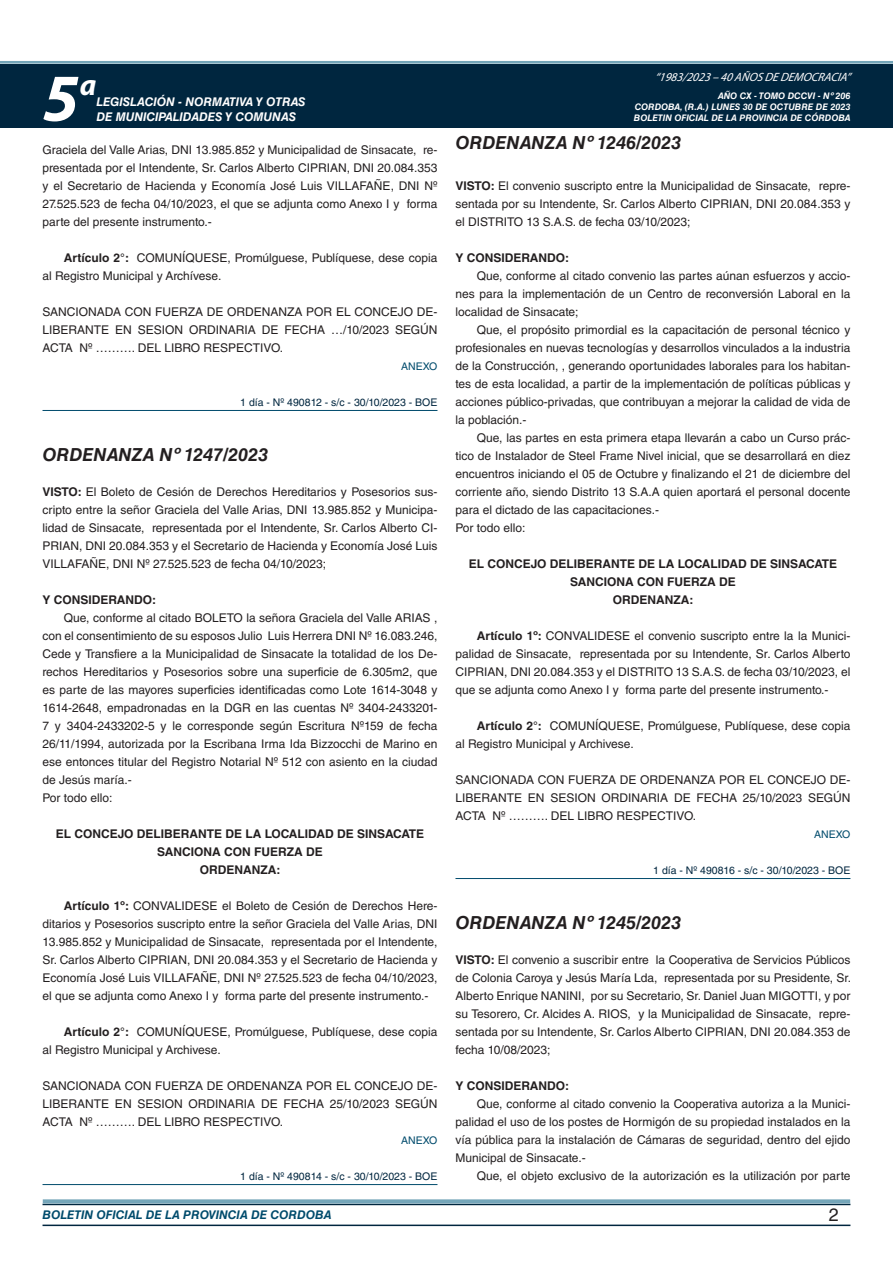
<style>
.page{position:relative;width:893px;height:1263px;background:#fff}
.page>*{position:absolute;margin:0;border:0;box-sizing:border-box;transform-origin:0 0}
.t1{font:italic 700 67.5px "Myriad Pro";color:#fff}
.t2{font:italic 700 30px "Myriad Pro";color:#fff}
.NOMBRE_DE_MINISTERIO{font:italic 700 18px "Helvetica LT Std";color:#231f20}
.t3{font:18px "Helvetica LT Std";color:#231f20}
.TEXTO_BASE{font:12px/18px "Helvetica LT Std";color:#231f20;text-align:justify}
.RESUELVE{font:700 12px "Helvetica LT Std";color:#231f20}
.t4{font:italic 700 12px "Helvetica LT Std";color:#fff}
.TEXTO_BASE-2{font:700 12px "Helvetica LT Std";color:#231f20}
.t5{font:italic 700 12px "Helvetica LT Std";color:#004b6c}
.t6{font:italic 12px "Myriad Pro";color:#fff}
.FECHA_DE_VENCIMIENTO{font:10.5px "Helvetica LT Std";color:#00263f}
.ANEXO{font:10.5px "Helvetica LT Std";color:#004b6c}
.t7{font:italic 700 9px/10.8px "Helvetica LT Std";color:#fff;text-align:justify}
.s1{font-weight:700}
</style>
<div class="page">
<div style="left:0;top:61px;width:893px;height:6px;background:#fff;opacity:.75"></div>
<div style="left:0;top:64px;width:893px;height:64px;background:#00263f"></div>
<hr style="left:43px;top:1224px;width:807px;height:2px;background:#00263f">
<div style="left:42px;top:1198px;width:809px;height:8px;background:#fff;opacity:.75"></div>
<hr style="left:43px;top:410px;width:394px;height:1px;background:#004b6c">
<hr style="left:43px;top:1184px;width:394px;height:1px;background:#004b6c">
<hr style="left:455px;top:878px;width:395px;height:1px;background:#004b6c">
<h1 class="t1" style="left:43px;top:54px;width:38px">5</h1>
<h2 class="t2" style="left:80px;top:66px;width:18px">a</h2>
<p class="t4" style="left:96px;top:95px;width:211px">LEGISLACIÓN - NORMATIVA Y OTRAS</p>
<p class="t4" style="left:96px;top:109px;width:201px">DE MUNICIPALIDADES Y COMUNAS</p>
<p class="TEXTO_BASE" style="left:43px;top:141px;width:396px">Graciela del Valle Arias, DNI 13.985.852 y Municipalidad de Sinsacate, re&shy;presentada por el Intendente, Sr. Carlos Alberto CIPRIAN, DNI 20.084.353 y el Secretario de Hacienda y Economía José Luis VILLAFAÑE, DNI Nº 27.525.523 de fecha 04/10/2023, el que se adjunta como Anexo I y forma parte del presente instrumento.-</p>
<p class="TEXTO_BASE" style="left:43px;top:249px;width:396px;text-indent:21px"><span class="s1">Artículo 2°:</span> COMUNÍQUESE, Promúlguese, Publíquese, dese copia al Registro Municipal y Archívese.</p>
<p class="TEXTO_BASE" style="left:43px;top:303px;width:396px">SANCIONADA CON FUERZA DE ORDENANZA POR EL CONCEJO DE-LIBERANTE EN SESION ORDINARIA DE FECHA …/10/2023 SEGÚN ACTA Nº ………. DEL LIBRO RESPECTIVO.</p>
<p class="ANEXO" style="left:401px;top:360px;width:38px">ANEXO</p>
<p class="FECHA_DE_VENCIMIENTO" style="left:240px;top:396px;width:199px">1 día - Nº 490812 - s/c - 30/10/2023 - BOE</p>
<p class="NOMBRE_DE_MINISTERIO" style="left:43px;top:444px;width:227px">ORDENANZA Nº 1247/2023</p>
<p class="TEXTO_BASE" style="left:43px;top:483px;width:396px"><span class="s1">VISTO:</span> El Boleto de Cesión de Derechos Hereditarios y Posesorios sus&shy;cripto entre la señor Graciela del Valle Arias, DNI 13.985.852 y Municipa&shy;lidad de Sinsacate, representada por el Intendente, Sr. Carlos Alberto CI-PRIAN, DNI 20.084.353 y el Secretario de Hacienda y Economía José Luis VILLAFAÑE, DNI Nº 27.525.523 de fecha 04/10/2023;</p>
<p class="TEXTO_BASE-2" style="left:43px;top:592px;width:115px">Y CONSIDERANDO:</p>
<p class="TEXTO_BASE" style="left:43px;top:609px;width:396px;text-indent:21px">Que, conforme al citado BOLETO la señora Graciela del Valle ARIAS , con el consentimiento de su esposos Julio Luis Herrera DNI Nº 16.083.246, Cede y Transfiere a la Municipalidad de Sinsacate la totalidad de los De&shy;rechos Hereditarios y Posesorios sobre una superficie de 6.305m2, que es parte de las mayores superficies identificadas como Lote 1614-3048 y 1614-2648, empadronadas en la DGR en las cuentas Nº 3404-2433201- 7 y 3404-2433202-5 y le corresponde según Escritura Nº159 de fecha 26/11/1994, autorizada por la Escribana Irma Ida Bizzocchi de Marino en ese entonces titular del Registro Notarial Nº 512 con asiento en la ciudad de Jesús maría.-</p>
<p class="TEXTO_BASE" style="left:43px;top:789px;width:71px">Por todo ello:</p>
<p class="RESUELVE" style="left:56px;top:826px;width:370px">EL CONCEJO DELIBERANTE DE LA LOCALIDAD DE SINSACATE</p>
<p class="RESUELVE" style="left:157px;top:844px;width:167px">SANCIONA CON FUERZA DE</p>
<p class="RESUELVE" style="left:200px;top:862px;width:82px">ORDENANZA:</p>
<p class="TEXTO_BASE" style="left:43px;top:897px;width:396px;text-indent:21px"><span class="s1">Artículo 1º:</span> CONVALIDESE el Boleto de Cesión de Derechos Here&shy;ditarios y Posesorios suscripto entre la señor Graciela del Valle Arias, DNI 13.985.852 y Municipalidad de Sinsacate, representada por el Intendente, Sr. Carlos Alberto CIPRIAN, DNI 20.084.353 y el Secretario de Hacienda y Economía José Luis VILLAFAÑE, DNI Nº 27.525.523 de fecha 04/10/2023, el que se adjunta como Anexo I y forma parte del presente instrumento.-</p>
<p class="TEXTO_BASE" style="left:43px;top:1023px;width:396px;text-indent:21px"><span class="s1">Artículo 2°:</span> COMUNÍQUESE, Promúlguese, Publíquese, dese copia al Registro Municipal y Archivese.</p>
<p class="TEXTO_BASE" style="left:43px;top:1077px;width:396px">SANCIONADA CON FUERZA DE ORDENANZA POR EL CONCEJO DE-LIBERANTE EN SESION ORDINARIA DE FECHA 25/10/2023 SEGÚN ACTA Nº ………. DEL LIBRO RESPECTIVO.</p>
<p class="ANEXO" style="left:401px;top:1134px;width:38px">ANEXO</p>
<p class="FECHA_DE_VENCIMIENTO" style="left:240px;top:1170px;width:199px">1 día - Nº 490814 - s/c - 30/10/2023 - BOE</p>
<p class="t6" style="left:655px;top:70px;width:197px">“ 1983/2023 – 40 AÑOS DE DEMOCRACIA”</p>
<p class="t7" style="left:634px;top:91px;width:218px;text-indent:84px">AÑO CX - TOMO DCCVI - Nº 206<br>CORDOBA, (R.A.) LUNES 30 DE OCTUBRE DE 2023<br>BOLETIN OFICIAL DE LA PROVINCIA DE CÓRDOBA</p>
<p class="NOMBRE_DE_MINISTERIO" style="left:455px;top:131px;width:227px">ORDENANZA Nº 1246/2023</p>
<p class="TEXTO_BASE" style="left:455px;top:177px;width:396px"><span class="s1">VISTO:</span> El convenio suscripto entre la Municipalidad de Sinsacate, repre&shy;sentada por su Intendente, Sr. Carlos Alberto CIPRIAN, DNI 20.084.353 y el DISTRITO 13 S.A.S. de fecha 03/10/2023;</p>
<p class="TEXTO_BASE-2" style="left:455px;top:250px;width:115px">Y CONSIDERANDO:</p>
<p class="TEXTO_BASE" style="left:455px;top:267px;width:396px;text-indent:21px">Que, conforme al citado convenio las partes aúnan esfuerzos y accio&shy;nes para la implementación de un Centro de reconversión Laboral en la localidad de Sinsacate;</p>
<p class="TEXTO_BASE" style="left:455px;top:321px;width:396px;text-indent:21px">Que, el propósito primordial es la capacitación de personal técnico y profesionales en nuevas tecnologías y desarrollos vinculados a la industria de la Construcción, , generando oportunidades laborales para los habitan&shy;tes de esta localidad, a partir de la implementación de políticas públicas y acciones público-privadas, que contribuyan a mejorar la calidad de vida de la población.-</p>
<p class="TEXTO_BASE" style="left:455px;top:429px;width:396px;text-indent:21px">Que, las partes en esta primera etapa llevarán a cabo un Curso prác&shy;tico de Instalador de Steel Frame Nivel inicial, que se desarrollará en diez encuentros iniciando el 05 de Octubre y finalizando el 21 de diciembre del corriente año, siendo Distrito 13 S.A.A quien aportará el personal docente para el dictado de las capacitaciones.-</p>
<p class="TEXTO_BASE" style="left:455px;top:519px;width:71px">Por todo ello:</p>
<p class="RESUELVE" style="left:469px;top:556px;width:370px">EL CONCEJO DELIBERANTE DE LA LOCALIDAD DE SINSACATE</p>
<p class="RESUELVE" style="left:570px;top:574px;width:167px">SANCIONA CON FUERZA DE</p>
<p class="RESUELVE" style="left:613px;top:592px;width:82px">ORDENANZA:</p>
<p class="TEXTO_BASE" style="left:455px;top:627px;width:396px;text-indent:21px"><span class="s1">Artículo 1º:</span> CONVALIDESE el convenio suscripto entre la la Munici&shy;palidad de Sinsacate, representada por su Intendente, Sr. Carlos Alberto CIPRIAN, DNI 20.084.353 y el DISTRITO 13 S.A.S. de fecha 03/10/2023, el que se adjunta como Anexo I y forma parte del presente instrumento.-</p>
<p class="TEXTO_BASE" style="left:455px;top:717px;width:396px;text-indent:21px"><span class="s1">Artículo 2°:</span> COMUNÍQUESE, Promúlguese, Publíquese, dese copia al Registro Municipal y Archivese.</p>
<p class="TEXTO_BASE" style="left:455px;top:771px;width:396px">SANCIONADA CON FUERZA DE ORDENANZA POR EL CONCEJO DE-LIBERANTE EN SESION ORDINARIA DE FECHA 25/10/2023 SEGÚN ACTA Nº ………. DEL LIBRO RESPECTIVO.</p>
<p class="ANEXO" style="left:814px;top:828px;width:38px">ANEXO</p>
<p class="FECHA_DE_VENCIMIENTO" style="left:653px;top:864px;width:199px">1 día - Nº 490816 - s/c - 30/10/2023 - BOE</p>
<p class="NOMBRE_DE_MINISTERIO" style="left:455px;top:912px;width:227px">ORDENANZA Nº 1245/2023</p>
<p class="TEXTO_BASE" style="left:455px;top:951px;width:397px"><span class="s1">VISTO:</span> El convenio a suscribir entre la Cooperativa de Servicios Públicos de Colonia Caroya y Jesús María Lda, representada por su Presidente, Sr.<br>Alberto Enrique NANINI, por su Secretario, Sr. Daniel Juan MIGOTTI, y por su Tesorero, Cr. Alcides A. RIOS, y la Municipalidad de Sinsacate, repre&shy;sentada por su Intendente, Sr. Carlos Alberto CIPRIAN, DNI 20.084.353 de fecha 10/08/2023;</p>
<p class="TEXTO_BASE-2" style="left:455px;top:1078px;width:115px">Y CONSIDERANDO:</p>
<p class="TEXTO_BASE" style="left:455px;top:1095px;width:396px;text-indent:21px">Que, conforme al citado convenio la Cooperativa autoriza a la Munici&shy;palidad el uso de los postes de Hormigón de su propiedad instalados en la vía pública para la instalación de Cámaras de seguridad, dentro del ejido Municipal de Sinsacate.-</p>
<p class="TEXTO_BASE" style="left:477px;top:1167px;width:375px">Que, el objeto exclusivo de la autorización es la utilización por parte</p>
<p class="t5" style="left:43px;top:1208px;width:290px">BOLETIN OFICIAL DE LA PROVINCIA DE CORDOBA</p>
<p class="t3" style="left:829px;top:1204px;width:12px">2</p>
</div>
